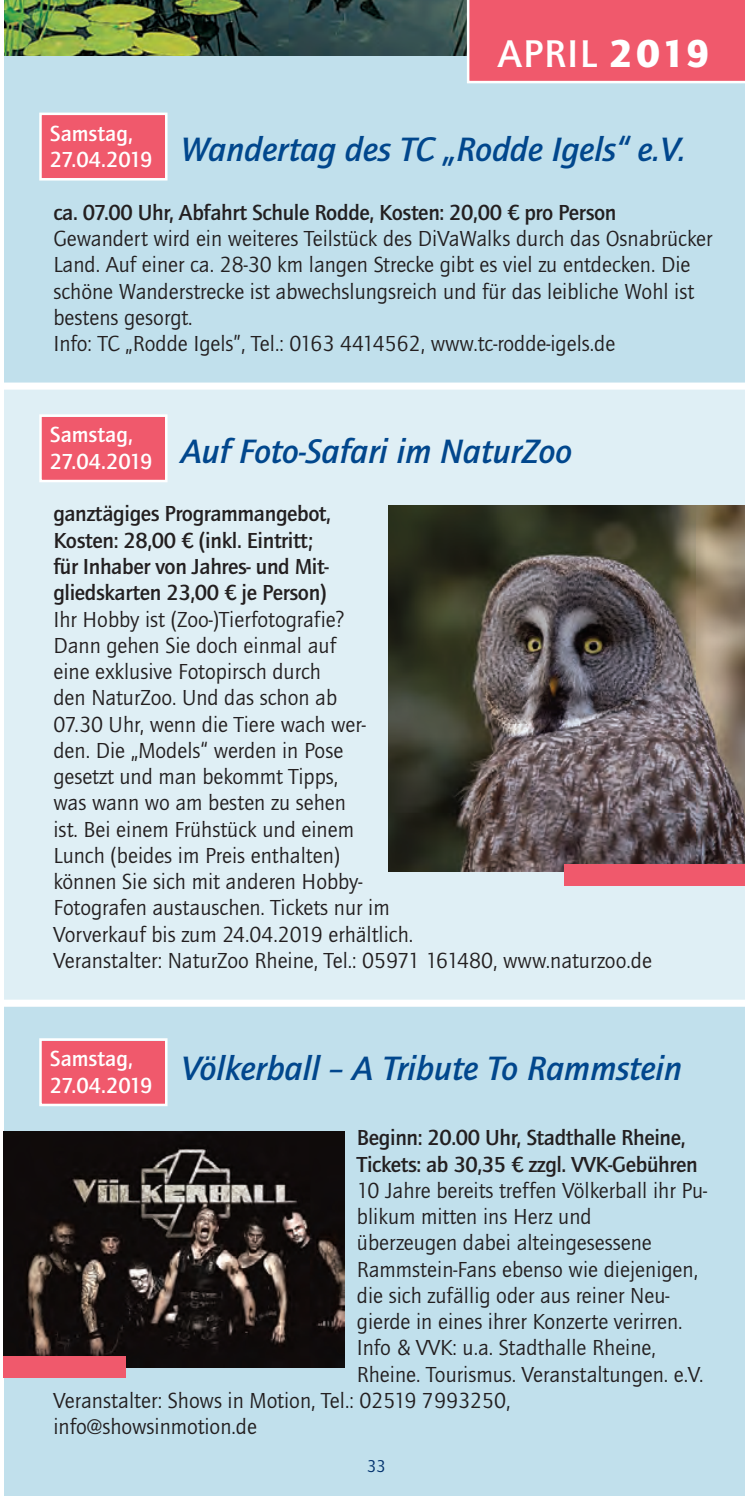
<style>
.page{position:relative;width:745px;height:1496px;background:#fff}
.page>*{position:absolute;margin:0;border:0;box-sizing:border-box;transform-origin:0 0}
.t1{font:500 40px "Quay Sans ITC Com";letter-spacing:.03em;color:#fff}
.t2{font:italic 500 35px "Quay Sans ITC Com";color:#01478d}
.t3{font:22.5px/26.2px "Quay Sans ITC Com";color:#231f20}
.t4{font:500 22.5px/26.2px "Quay Sans ITC Com";letter-spacing:-.015em;color:#231f20}
.t5{font:500 22.5px "Quay Sans ITC Com";color:#fff}
.t6{font:17.5px "Quay Sans ITC Com";color:#01316d}
.s1{font-weight:900}
</style>
<div class="page">
<div style="left:0;top:6px;width:744px;height:1490px;background:#dfeff5"></div>
<div style="left:4px;top:56px;width:740px;height:333px;background:#c1e0ec"></div>
<div style="left:4px;top:1003px;width:740px;height:493px;background:#c1e0ec"></div>
<div style="left:4px;top:382px;width:740px;height:8px;background:#fff"></div>
<div style="left:4px;top:1000px;width:740px;height:7px;background:#fff"></div>
<img style="left:4px;top:0;width:462px;height:56px">
<hr style="left:0;top:0;width:4px;height:1496px;background:#fff">
<div style="left:42px;top:115px;width:123px;height:63px;background:#f0596c"></div>
<div style="left:39px;top:113px;width:128px;height:68px;border:2px solid #fff"></div>
<div style="left:42px;top:1041px;width:123px;height:63px;background:#f0596c"></div>
<div style="left:39px;top:1038px;width:128px;height:68px;border:2px solid #fff"></div>
<div style="left:42px;top:417px;width:123px;height:63px;background:#f0596c"></div>
<div style="left:39px;top:414px;width:128px;height:68px;border:2px solid #fff"></div>
<img style="left:4px;top:1132px;width:340px;height:236px">
<img style="left:388px;top:506px;width:356px;height:366px">
<div style="left:4px;top:1356px;width:122px;height:21px;background:#f0596c"></div>
<div style="left:564px;top:864px;width:180px;height:21px;background:#f0596c"></div>
<div style="left:466px;top:0;width:279px;height:83px;background:#f0596c"></div>
<h1 class="t1" style="left:497px;top:30px;width:213px">APRIl <span class="s1">2019</span></h1>
<p class="t5" style="left:50px;top:119px;width:84px">Samstag,</p>
<h2 class="t2" style="left:50px;top:128px;width:637px"><sub>27.04.2019</sub> Wandertag des TC „Rodde Igels“ e.V.</h2>
<p class="t4" style="left:53px;top:199px;width:564px">ca. 07.00 Uhr, Abfahrt Schule Rodde, Kosten: 20,00 € pro Person</p>
<p class="t3" style="left:53px;top:225px;width:660px">Gewandert wird ein weiteres Teilstück des DiVaWalks durch das Osnabrücker Land. Auf einer ca. 28-30 km langen Strecke gibt es viel zu entdecken. Die schöne Wanderstrecke ist abwechslungsreich und für das leibliche Wohl ist bestens gesorgt.<br>Info: TC „Rodde Igels”, Tel.: 0163 4414562, www.tc-rodde-igels.de</p>
<p class="t5" style="left:50px;top:421px;width:84px">Samstag,</p>
<h2 class="t2" style="left:50px;top:430px;width:523px"><sub>27.04.2019</sub> Auf Foto-Safari im NaturZoo</h2>
<p class="t4" style="left:53px;top:500px;width:279px">ganztägiges Programmangebot,<br>Kosten: 28,00 € (inkl. Eintritt; für Inhaber von Jahres- und Mit&shy;gliedskarten 23,00 € je Person)</p>
<p class="t3" style="left:53px;top:606px;width:599px">Ihr Hobby ist (Zoo-)Tierfotografie?<br>Dann gehen Sie doch einmal auf<br>eine exklusive Fotopirsch durch<br>den NaturZoo. Und das schon ab<br>07.30 Uhr, wenn die Tiere wach wer-<br>den. Die „Models“ werden in Pose<br>gesetzt und man bekommt Tipps,<br>was wann wo am besten zu sehen<br>ist. Bei einem Frühstück und einem<br>Lunch (beides im Preis enthalten)<br>können Sie sich mit anderen Hobby-<br>Fotografen austauschen. Tickets nur im<br>Vorverkauf bis zum 24.04.2019 erhältlich.<br>Veranstalter: NaturZoo Rheine, Tel.: 05971 161480, www.naturzoo.de</p>
<p class="t5" style="left:50px;top:1045px;width:84px">Samstag,</p>
<h2 class="t2" style="left:50px;top:1047px;width:633px"><sub>27.04.2019</sub> Völkerball – A Tribute To Rammstein</h2>
<p class="t4" style="left:356px;top:1124px;width:342px">Beginn: 20.00 Uhr, Stadthalle Rheine,<br>Tickets: ab 30,35 € zzgl. VVK-Gebühren</p>
<p class="t3" style="left:356px;top:1177px;width:351px">10 Jahre bereits treffen Völkerball ihr Pu-</p>
<p class="t3" style="left:356px;top:1203px;width:236px">blikum mitten ins Herz und</p>
<p class="t3" style="left:356px;top:1230px;width:296px">überzeugen dabei alteingesessene</p>
<p class="t3" style="left:356px;top:1256px;width:342px">Rammstein-Fans ebenso wie diejenigen,</p>
<p class="t3" style="left:356px;top:1282px;width:314px">die sich zufällig oder aus reiner Neu-</p>
<p class="t3" style="left:356px;top:1308px;width:327px">gierde in eines ihrer Konzerte verirren.</p>
<p class="t3" style="left:356px;top:1335px;width:300px">Info &amp; VVK: u.a. Stadthalle Rheine,</p>
<p class="t3" style="left:356px;top:1361px;width:348px">Rheine. Tourismus. Veranstaltungen. e.V.</p>
<p class="t3" style="left:53px;top:1387px;width:458px">Veranstalter: Shows in Motion, Tel.: 02519 7993250,</p>
<p class="t3" style="left:53px;top:1413px;width:205px">info@showsinmotion.de</p>
<p class="t6" style="left:366px;top:1455px;width:20px">33</p>
</div>
